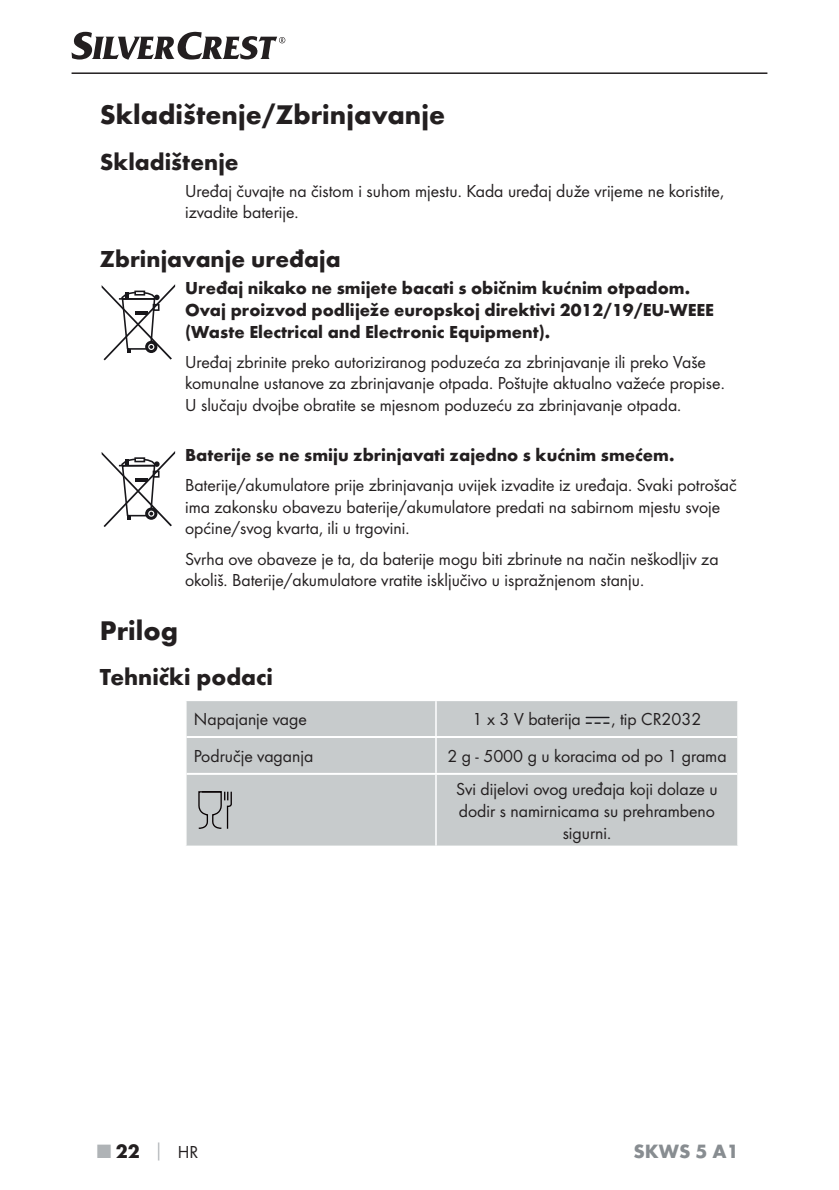
<style>
.page{position:relative;width:839px;height:1190px;background:#fff}
.page>*{position:absolute;margin:0;border:0;box-sizing:border-box;transform-origin:0 0}
.t1{font:700 28px "Futura";color:#231f20}
.t2{font:700 24px "Futura";color:#231f20}
.t3{font:700 20px "Futura";color:#888d91}
.t4{font:700 20px "Futura";color:#231f20}
.t5{font:18px/21.6px "Futura Boo";color:#231f20}
.t6{font:700 18px/21.6px "Futura";color:#231f20}
.s1{color:#afb3b6}
.s2{font-size:18px;color:#afb3b6}
.s3{font-family:"Futura Boo";font-weight:400;font-size:18px}
</style>
<div class="page">
<hr style="left:71px;top:72px;width:696px;height:2px;background:#231f20">
<svg style="left:71px;top:32px;width:214px;height:28px"></svg>
<div style="left:186px;top:701px;width:550px;height:144px;background:#c7cbcc"></div>
<hr style="left:186px;top:773px;width:550px;height:2px;background:#fff">
<hr style="left:435px;top:775px;width:1px;height:70px;background:#fff">
<hr style="left:435px;top:701px;width:1px;height:35px;background:#fff">
<hr style="left:186px;top:736px;width:249px;height:2px;background:#fff">
<hr style="left:435px;top:738px;width:1px;height:35px;background:#fff">
<hr style="left:435px;top:736px;width:301px;height:2px;background:#fff">
<hr style="left:586px;top:716px;width:22px;height:2px;background:#18171b">
<svg style="left:586px;top:722px;width:22px;height:2px"></svg>
<svg style="left:197px;top:790px;width:35px;height:40px"></svg>
<svg style="left:102px;top:284px;width:73px;height:76px"></svg>
<svg style="left:102px;top:451px;width:73px;height:76px"></svg>
<h1 class="t1" style="left:100px;top:103px;width:346px">Skladištenje/Zbrinjavanje</h1>
<h2 class="t2" style="left:100px;top:152px;width:140px">Skladištenje</h2>
<p class="t5" style="left:185px;top:181px;width:540px">Uređaj čuvajte na čistom i suhom mjestu. Kada uređaj duže vrijeme ne koristite, izvadite baterije.</p>
<h2 class="t2" style="left:100px;top:250px;width:242px">Zbrinjavanje uređaja</h2>
<p class="t6" style="left:185px;top:279px;width:530px">Uređaj nikako ne smijete bacati s običnim kućnim otpadom.<br>Ovaj proizvod podliježe europskoj direktivi 2012/19/EU-WEEE (Waste Electrical and Electronic Equipment).</p>
<p class="t5" style="left:185px;top:352px;width:541px">Uređaj zbrinite preko autoriziranog poduzeća za zbrinjavanje ili preko Vaše komunalne ustanove za zbrinjavanje otpada. Poštujte aktualno važeće propise.<br>U slučaju dvojbe obratite se mjesnom poduzeću za zbrinjavanje otpada.</p>
<p class="t6" style="left:185px;top:446px;width:490px">Baterije se ne smiju zbrinjavati zajedno s kućnim smećem.</p>
<p class="t5" style="left:185px;top:475px;width:553px">Baterije/akumulatore prije zbrinjavanja uvijek izvadite iz uređaja. Svaki potrošač ima zakonsku obavezu baterije/akumulatore predati na sabirnom mjestu svoje općine/svog kvarta, ili u trgovini.</p>
<p class="t5" style="left:185px;top:548px;width:534px">Svrha ove obaveze je ta, da baterije mogu biti zbrinute na način neškodljiv za okoliš. Baterije/akumulatore vratite isključivo u ispražnjenom stanju.</p>
<h1 class="t1" style="left:100px;top:619px;width:79px">Prilog</h1>
<h2 class="t2" style="left:100px;top:668px;width:174px">Tehnički podaci</h2>
<p class="t5" style="left:194px;top:709px;width:114px">Napajanje vage</p>
<p class="t5" style="left:472px;top:709px;width:110px">1 x 3 V baterija</p>
<p class="t5" style="left:611px;top:709px;width:91px">, tip CR2032</p>
<p class="t5" style="left:194px;top:746px;width:121px">Područje vaganja</p>
<p class="t5" style="left:447px;top:740px;width:280px;line-height:33.2px;text-align:center">2 g - 5000 g u koracima od po 1 grama<br>Svi dijelovi ovog uređaja koji dolaze u</p>
<p class="t5" style="left:458px;top:801px;width:257px;text-align:center">dodir s namirnicama su prehrambeno sigurni.</p>
<p class="t4" style="left:97px;top:1143px;width:102px"><span class="s1">■</span> 22 <span class="s2">│</span> <span class="s3">HR</span></p>
<p class="t3" style="left:633px;top:1143px;width:107px">SKWS 5 A1</p>
</div>
